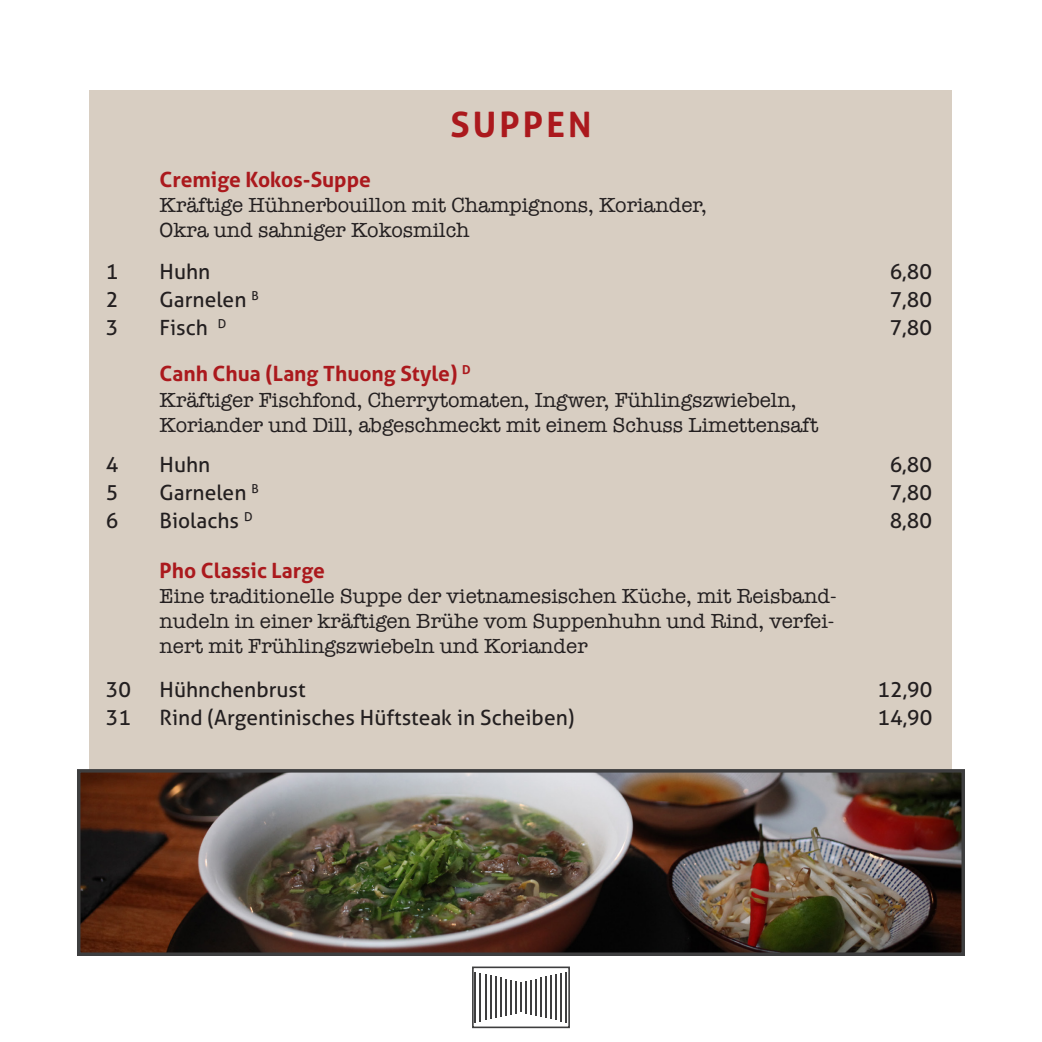
<style>
.page{position:relative;width:1042px;height:1042px;background:#fff}
.page>*{position:absolute;margin:0;border:0;box-sizing:border-box;transform-origin:0 0}
.t1{font:700 35px "Aller";letter-spacing:.09em;color:#ab191d}
.t2{font:21px/25.2px "American Typewriter";color:#231f20;text-align:justify}
.t3{font:21px/28px "Aller";color:#231f20;text-align:justify}
.t4{font:700 21px "Aller";color:#ab191d}
</style>
<div class="page">
<div style="left:472px;top:966px;width:98px;height:62px;border:2px solid #3e3e3f"></div>
<hr style="left:474px;top:972px;width:2px;height:50px;background:#3e3e3f">
<hr style="left:479px;top:973px;width:2px;height:48px;background:#3e3e3f">
<hr style="left:485px;top:974px;width:1px;height:46px;background:#3e3e3f">
<hr style="left:490px;top:975px;width:1px;height:44px;background:#3e3e3f">
<hr style="left:495px;top:976px;width:1px;height:42px;background:#3e3e3f">
<hr style="left:500px;top:978px;width:1px;height:39px;background:#3e3e3f">
<hr style="left:505px;top:979px;width:2px;height:36px;background:#3e3e3f">
<hr style="left:510px;top:980px;width:2px;height:34px;background:#3e3e3f">
<hr style="left:515px;top:981px;width:2px;height:32px;background:#3e3e3f">
<hr style="left:565px;top:972px;width:2px;height:50px;background:#3e3e3f">
<hr style="left:560px;top:973px;width:2px;height:48px;background:#3e3e3f">
<hr style="left:555px;top:974px;width:2px;height:46px;background:#3e3e3f">
<hr style="left:550px;top:975px;width:2px;height:44px;background:#3e3e3f">
<hr style="left:545px;top:976px;width:2px;height:42px;background:#3e3e3f">
<hr style="left:540px;top:978px;width:2px;height:39px;background:#3e3e3f">
<hr style="left:535px;top:979px;width:2px;height:36px;background:#3e3e3f">
<hr style="left:530px;top:980px;width:2px;height:34px;background:#3e3e3f">
<hr style="left:525px;top:981px;width:2px;height:32px;background:#3e3e3f">
<hr style="left:520px;top:982px;width:2px;height:30px;background:#3e3e3f">
<div style="left:89px;top:89px;width:863px;height:863px;background:#d8cec2"></div>
<img style="left:77px;top:769px;width:888px;height:187px">
<p class="t3" style="left:106px;top:258px;width:14px">1</p>
<p class="t3" style="left:106px;top:286px;width:14px">2</p>
<p class="t3" style="left:106px;top:314px;width:14px">3</p>
<p class="t3" style="left:106px;top:450px;width:14px">4</p>
<p class="t3" style="left:106px;top:478px;width:14px">5</p>
<p class="t3" style="left:106px;top:506px;width:14px">6</p>
<p class="t3" style="left:106px;top:676px;width:27px">30</p>
<p class="t3" style="left:106px;top:704px;width:27px">31</p>
<p class="t1" style="left:450px;top:103px;width:143px">SUPPEN</p>
<p class="t4" style="left:160px;top:166px;width:213px">Cremige Kokos-Suppe</p>
<p class="t2" style="left:160px;top:192px;width:549px">Kräftige Hühnerbouillon mit Champignons, Koriander,</p>
<p class="t2" style="left:160px;top:217px;width:311px">Okra und sahniger Kokosmilch</p>
<p class="t3" style="left:160px;top:258px;width:52px">Huhn</p>
<p class="t3" style="left:160px;top:286px;width:101px">Garnelen <sup>B</sup></p>
<p class="t3" style="left:160px;top:314px;width:68px">Fisch <sup>D</sup></p>
<p class="t4" style="left:160px;top:361px;width:313px">Canh Chua (Lang Thuong Style) <sup>D</sup></p>
<p class="t2" style="left:160px;top:386px;width:638px">Kräftiger Fischfond, Cherrytomaten, Ingwer, Fühlingszwiebeln,</p>
<p class="t2" style="left:160px;top:411px;width:660px">Koriander und Dill, abgeschmeckt mit einem Schuss Limettensaft</p>
<p class="t3" style="left:160px;top:450px;width:52px">Huhn</p>
<p class="t3" style="left:160px;top:478px;width:101px">Garnelen <sup>B</sup></p>
<p class="t3" style="left:160px;top:506px;width:95px">Biolachs <sup>D</sup></p>
<p class="t4" style="left:160px;top:557px;width:167px">Pho Classic Large</p>
<p class="t2" style="left:160px;top:583px;width:678px">Eine traditionelle Suppe der vietnamesischen Küche, mit Reisband&shy;nudeln in einer kräftigen Brühe vom Suppenhuhn und Rind, verfei&shy;nert mit Frühlingszwiebeln und Koriander</p>
<p class="t3" style="left:160px;top:676px;width:148px">Hühnchenbrust</p>
<p class="t3" style="left:160px;top:704px;width:416px">Rind (Argentinisches Hüftsteak in Scheiben)</p>
<p class="t3" style="left:889px;top:258px;width:44px">6,80<br>7,80<br>7,80</p>
<p class="t3" style="left:889px;top:450px;width:44px">6,80</p>
<p class="t3" style="left:889px;top:478px;width:44px">7,80</p>
<p class="t3" style="left:889px;top:506px;width:44px">8,80</p>
<p class="t3" style="left:877px;top:676px;width:56px">12,90</p>
<p class="t3" style="left:877px;top:704px;width:56px">14,90</p>
</div>
